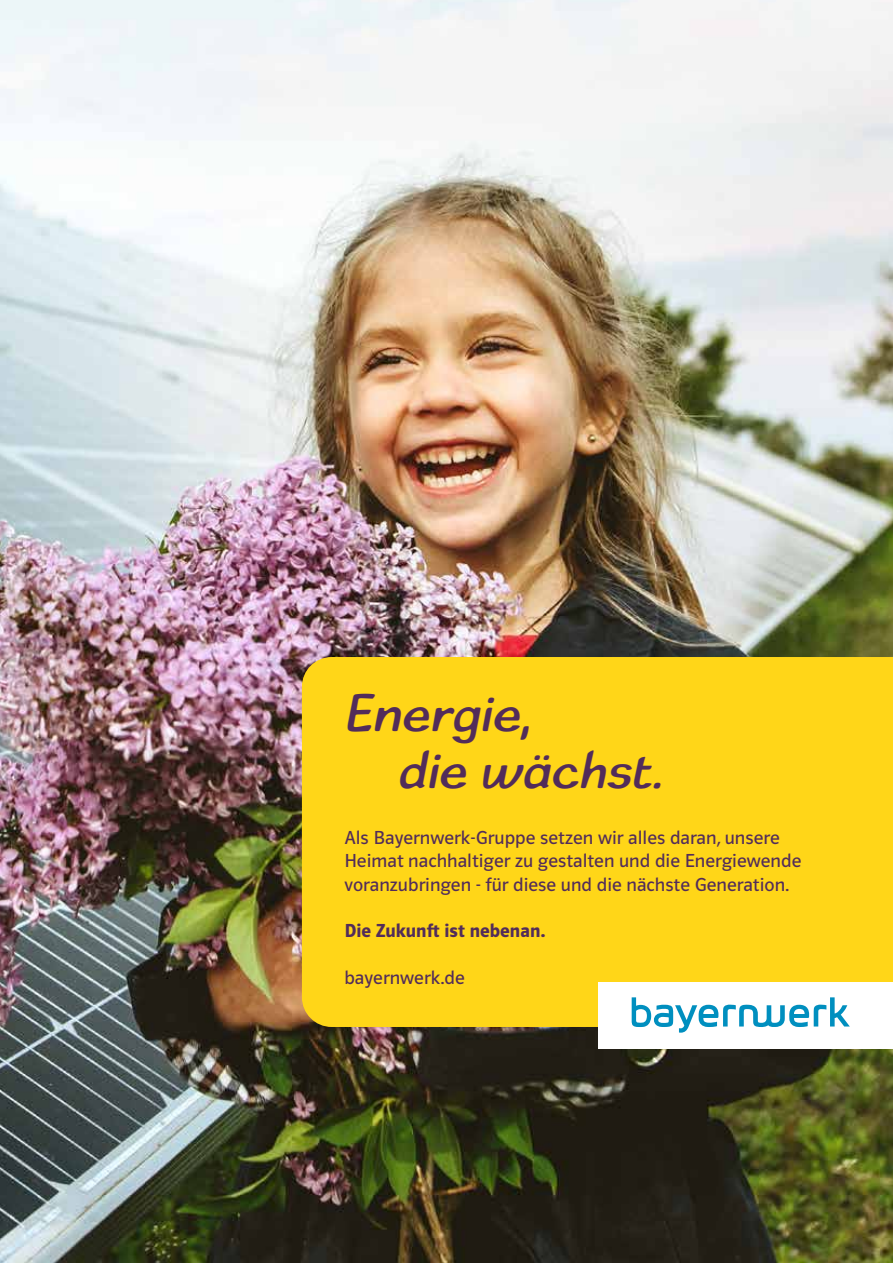
<style>
.page{position:relative;width:893px;height:1263px;background:#fff}
.page>*{position:absolute;margin:0;border:0;box-sizing:border-box;transform-origin:0 0}
.t1{font:49.5px/57px "E.ON";color:#522c5a}
.t2{font:19.5px/23.4px "Polo 22 Buch";color:#522c5a}
.t3{font:600 19.5px "Polo 22";color:#522c5a}
</style>
<div class="page">
<img style="left:0;top:0;width:893px;height:1263px">
<div style="left:302px;top:657px;width:591px;height:370px;background:#ffd618"></div>
<div style="left:598px;top:982px;width:295px;height:67px;background:#fff"></div>
<svg style="left:632px;top:997px;width:218px;height:36px"></svg>
<h1 class="t1" style="left:397px;top:686px;width:267px;text-indent:-53px">Energie,<br>die wächst.</h1>
<p class="t2" style="left:344px;top:826px;width:459px">Als Bayernwerk-Gruppe setzen wir alles daran, unsere<br>Heimat nachhaltiger zu gestalten und die Energiewende voranzubringen - für diese und die nächste Generation.</p>
<p class="t3" style="left:344px;top:921px;width:203px">Die Zukunft ist nebenan.</p>
<p class="t2" style="left:344px;top:966px;width:122px">bayernwerk.de</p>
</div>
